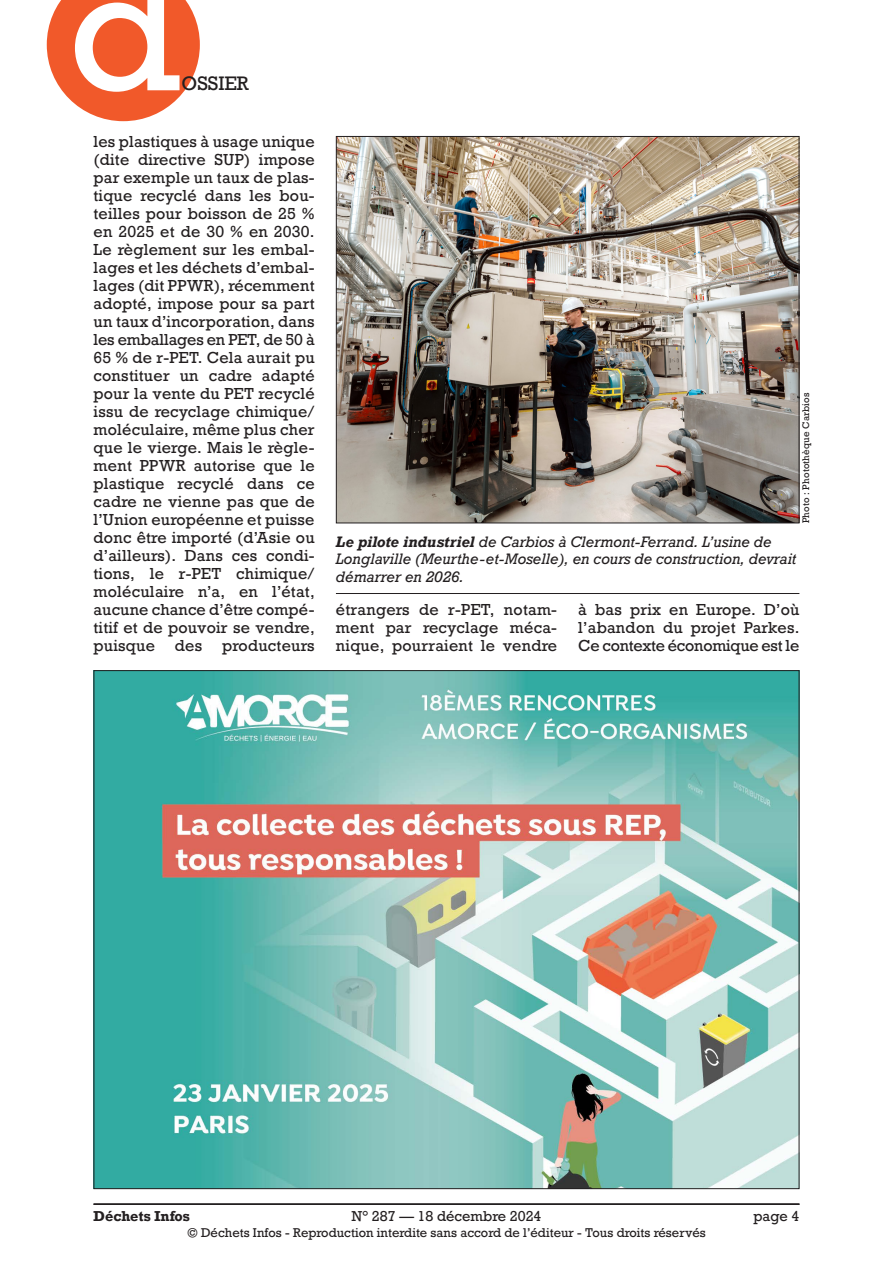
<style>
.page{position:relative;width:893px;height:1263px;background:#fff}
.page>*{position:absolute;margin:0;border:0;box-sizing:border-box;transform-origin:0 0}
.t1{font:166.5px "Rockwell";color:#fff}
.t2{font:18.3px "Rockwell";color:#231f20}
.Texte_courant{font:15px/18px "Rockwell";letter-spacing:.01em;color:#231f20;text-align:justify}
.Légende_photo{font:italic 14.25px/17.2px "Rockwell";color:#231f20}
.t3{font:13.5px "Rockwell";color:#231f20}
.t4{font:700 13.5px "Rockwell";color:#231f20}
.t5{font:12px "Rockwell";color:#231f20}
.Crédit_photo{font:9px "Rockwell";letter-spacing:.015em;color:#231f20}
.s1{font-weight:700}
</style>
<div class="page">
<hr style="left:94px;top:1203px;width:705px;height:2px;background:#231f20">
<img style="left:338px;top:138px;width:459px;height:383px">
<hr style="left:336px;top:593px;width:463px;height:1px;background:#231f20">
<img style="left:96px;top:672px;width:701px;height:515px">
<svg style="left:47px;top:0;width:153px;height:121px"></svg>
<h1 class="t1" style="left:69px;top:-73px;width:114px">d</h1>
<p class="t2" style="left:182px;top:72px;width:69px">OSSIER</p>
<p class="Texte_courant" style="left:94px;top:133px;width:223px">les plastiques à usage unique (dite directive SUP) impose par exemple un taux de plas&shy;tique recyclé dans les bou&shy;teilles pour boisson de 25 % en 2025 et de 30 % en 2030.<br>Le règlement sur les embal&shy;lages et les déchets d’embal&shy;lages (dit PPWR), récemment adopté, impose pour sa part un taux d’incorporation, dans les emballages en PET, de 50 à 65 % de r-PET. Cela aurait pu constituer un cadre adapté pour la vente du PET recyclé issu de recyclage chimique/ moléculaire, même plus cher que le vierge. Mais le règle&shy;ment PPWR autorise que le plastique recyclé dans ce cadre ne vienne pas que de l’Union européenne et puisse donc être importé (d’Asie ou d’ailleurs). Dans ces condi&shy;tions, le r-PET chimique/ moléculaire n’a, en l’état, aucune chance d’être compé&shy;titif et de pouvoir se vendre, puisque</p>
<p class="Texte_courant" style="left:175px;top:637px;width:29px">des</p>
<p class="Texte_courant" style="left:222px;top:637px;width:94px">producteurs</p>
<p class="Crédit_photo" style="left:800px;top:523px;width:132px;rotate:-90deg">Photo : Photothèque Carbios</p>
<p class="Légende_photo" style="left:336px;top:533px;width:462px"><span class="s1">Le pilote industriel</span> de Carbios à Clermont-Ferrand. L’usine de<br>Longlaville (Meurthe-et-Moselle), en cours de construction, devrait démarrer en 2026.</p>
<p class="Texte_courant" style="left:336px;top:601px;width:223px">étrangers de r-PET, notam&shy;ment par recyclage méca&shy;nique, pourraient le vendre</p>
<p class="Texte_courant" style="left:578px;top:601px;width:223px">à bas prix en Europe. D’où l’abandon du projet Parkes.<br>Ce contexte économique est le</p>
<p class="t4" style="left:94px;top:1207px;width:98px">Déchets Infos</p>
<p class="t3" style="left:351px;top:1207px;width:192px">N° 287 — 18 décembre 2024</p>
<p class="t3" style="left:753px;top:1207px;width:48px">page 4</p>
<p class="t5" style="left:187px;top:1225px;width:520px">© Déchets Infos - Reproduction interdite sans accord de l’éditeur - Tous droits réservés</p>
</div>
